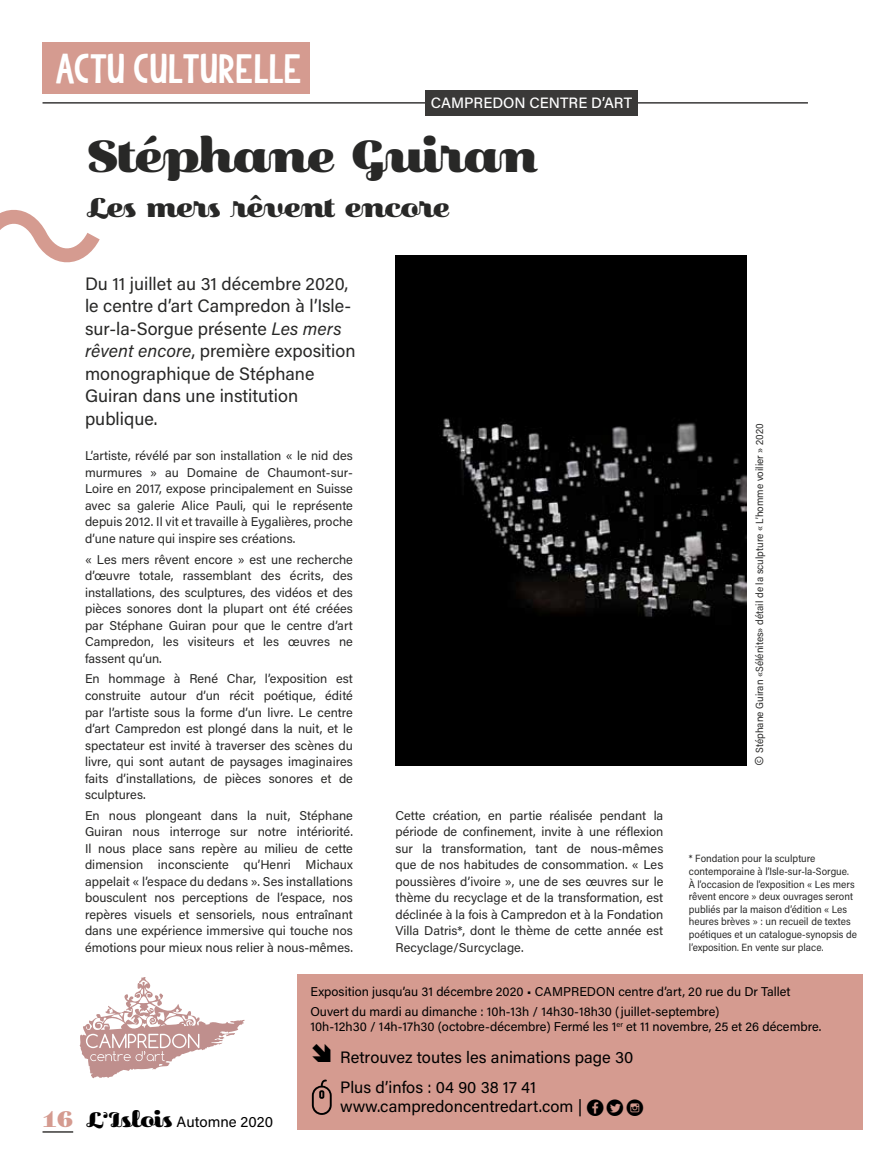
<style>
.page{position:relative;width:893px;height:1170px;background:#fff}
.page>*{position:absolute;margin:0;border:0;box-sizing:border-box;transform-origin:0 0}
.t1{font:45px "Primot Pro";color:#282827}
.t2{font:37.5px "Jelly";color:#fff}
.t3{font:27px "Primot Pro";color:#282827}
.t4{font:18px/22.5px "Acumin Variable Concept";letter-spacing:.02em;color:#282827}
.t5{font:16.5px/30px "Acumin Variable Concept";letter-spacing:.02em;color:#000}
.t6{font:15px "Acumin Variable Concept";letter-spacing:.025em;color:#000}
.t7{font:15px "Acumin Variable Concept";letter-spacing:.02em;color:#fff}
.t8{font:12.75px/16.5px "Acumin Variable Concept";letter-spacing:.02em;color:#282827;text-align:justify}
.t9{font:12.75px/19.5px "Acumin Variable Concept";letter-spacing:.02em;color:#000}
.t10{font:10.5px/12.6px "Acumin Variable Concept";letter-spacing:-.005em;color:#282827}
.s1{font-family:"Primot Pro";font-size:22.5px;color:#d59b90}
.s2{font-family:"Primot Pro";font-size:21px}
.s3{font-family:"Social Shapes";font-size:24px}
</style>
<div class="page">
<svg style="left:0;top:210px;width:100px;height:53px"></svg>
<hr style="left:43px;top:102px;width:765px;height:2px;background:#3a3938">
<div style="left:43px;top:43px;width:267px;height:51px;background:#d59b90"></div>
<div style="left:425px;top:90px;width:213px;height:26px;background:#3a3938"></div>
<img style="left:395px;top:255px;width:352px;height:510px">
<div style="left:298px;top:974px;width:565px;height:155px;background:#d59b90"></div>
<svg style="left:79px;top:977px;width:166px;height:101px"></svg>
<svg style="left:312px;top:1079px;width:20px;height:35px"></svg>
<hr style="left:43px;top:1131px;width:30px;height:1px;background:#3a3938">
<h2 class="t2" style="left:55px;top:44px;width:248px">ACTU CULTURELLE</h2>
<p class="t7" style="left:431px;top:92px;width:203px">CAMPREDON CENTRE D’ART</p>
<h1 class="t1" style="left:85px;top:130px;width:451px">Stéphane Guiran</h1>
<h3 class="t3" style="left:85px;top:192px;width:367px">Les mers rêvent encore</h3>
<h3 class="t4" style="left:85px;top:271px;width:272px">Du 11 juillet au 31 décembre 2020, le centre d’art Campredon à l’Isle&shy;sur-la-Sorgue présente Les mers rêvent encore, première exposition monographique de Stéphane<br>Guiran dans une institution publique.</h3>
<p class="t8" style="left:85px;top:447px;width:269px">L’artiste, révélé par son installation « le nid des murmures » au Domaine de Chaumont-sur-Loire en 2017, expose principalement en Suisse avec sa galerie Alice Pauli, qui le représente depuis 2012. Il vit et travaille à Eygalières, proche d’une nature qui inspire ses créations.</p>
<p class="t8" style="left:85px;top:550px;width:269px">« Les mers rêvent encore » est une recherche d’œuvre totale, rassemblant des écrits, des installations, des sculptures, des vidéos et des pièces sonores dont la plupart ont été créées par Stéphane Guiran pour que le centre d’art Campredon, les visiteurs et les œuvres ne fassent qu’un.</p>
<p class="t8" style="left:85px;top:670px;width:269px">En hommage à René Char, l’exposition est construite autour d’un récit poétique, édité par l’artiste sous la forme d’un livre. Le centre d’art Campredon est plongé dans la nuit, et le spectateur est invité à traverser des scènes du livre, qui sont autant de paysages imaginaires faits d’installations, de pièces sonores et de sculptures.</p>
<p class="t8" style="left:85px;top:806px;width:269px">En nous plongeant dans la nuit, Stéphane Guiran nous interroge sur notre intériorité.<br>Il nous place sans repère au milieu de cette dimension inconsciente qu’Henri Michaux appelait « l’espace du dedans ». Ses installations bousculent nos perceptions de l’espace, nos repères visuels et sensoriels, nous entraînant dans une expérience immersive qui touche nos émotions pour mieux nous relier à nous-mêmes.</p>
<p class="t8" style="left:395px;top:806px;width:269px">Cette création, en partie réalisée pendant la période de confinement, invite à une réflexion sur la transformation, tant de nous-mêmes que de nos habitudes de consommation. « Les poussières d’ivoire », une de ses œuvres sur le thème du recyclage et de la transformation, est déclinée à la fois à Campredon et à la Fondation Villa Datris*, dont le thème de cette année est Recyclage/Surcyclage.</p>
<p class="t10" style="left:753px;top:752px;width:331px;rotate:-90deg">Stéphane Guiran «Sélénites» détail de la sculpture « L’homme voilier » 2020</p>
<p class="t10" style="left:689px;top:852px;width:170px">* Fondation pour la sculpture contemporaine à l’Isle-sur-la-Sorgue.<br>À l’occasion de l’exposition « Les mers rêvent encore » deux ouvrages seront publiés par la maison d’édition « Les heures brèves » : un recueil de textes poétiques et un catalogue-synopsis de l’exposition. En vente sur place.</p>
<p class="t6" style="left:43px;top:1111px;width:232px"><span class="s1">16</span> <span class="s2">L’Islois</span> Automne 2020</p>
<p class="t9" style="left:310px;top:981px;width:481px">Exposition jusqu’au 31 décembre 2020 • CAMPREDON centre d’art, 20 rue du Dr Tallet<br>Ouvert du mardi au dimanche : 10h-13h / 14h30-18h30 (juillet-septembre)</p>
<p class="t9" style="left:310px;top:1016px;width:512px">10h-12h30 / 14h-17h30 (octobre-décembre) Fermé les 1<sup>er</sup> et 11 novembre, 25 et 26 décembre.</p>
<p class="t5" style="left:340px;top:1041px;width:294px">Retrouvez toutes les animations page 30<br>Plus d’infos : 04 90 38 17 41</p>
<p class="t5" style="left:340px;top:1090px;width:305px">www.campredoncentredart.com | <span class="s3">!"$</span></p>
</div>
